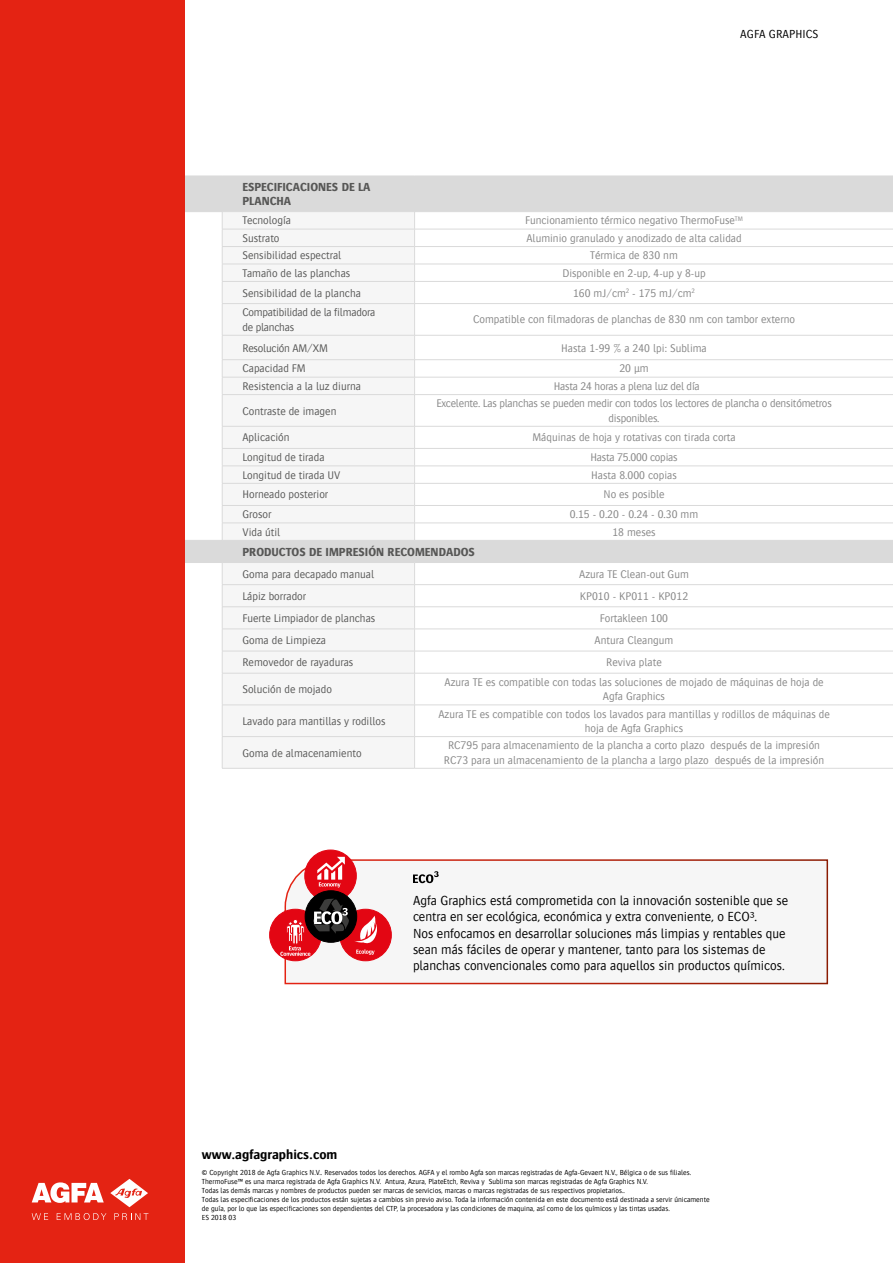
<style>
.page{position:relative;width:893px;height:1263px;background:#fff}
.page>*{position:absolute;margin:0;border:0;box-sizing:border-box;transform-origin:0 0}
.t1{font:300 13.5px/16.2px "Bosis For Agfa";color:#000}
.t2{font:700 13.5px "Bosis For Agfa";color:#000}
.t3{font:700 12px/14.4px "Bosis For Agfa";color:#575756}
.t4{font:300 12px "Bosis For Agfa";color:#000}
.t5{font:300 11.4px/14.2px "Bosis For Agfa";color:#878787;text-align:center}
.t6{font:300 11.4px "Bosis For Agfa";color:#575756}
.t7{font:300 11.4px/14.2px "Bosis For Agfa";letter-spacing:-.02em;color:#878787;text-align:center}
.t8{font:300 11.4px/14.2px "Bosis For Agfa";letter-spacing:-.02em;color:#575756}
.t9{font:300 7.5px/9px "Bosis For Agfa";color:#000}
</style>
<div class="page">
<div style="left:222px;top:395px;width:193px;height:31px;background:#f6f6f6"></div>
<div style="left:223px;top:704px;width:191px;height:64px;background:#f6f6f6"></div>
<svg style="left:415px;top:704px;width:478px;height:64px"></svg>
<svg style="left:185px;top:176px;width:708px;height:218px"></svg>
<hr style="left:839px;top:377px;width:54px;height:1px;background:#dadada">
<hr style="left:222px;top:395px;width:1px;height:31px;background:#dadada">
<hr style="left:414px;top:395px;width:1px;height:31px;background:#dadada">
<hr style="left:222px;top:673px;width:193px;height:1px;background:#dadada">
<hr style="left:222px;top:673px;width:1px;height:32px;background:#dadada">
<hr style="left:415px;top:673px;width:424px;height:1px;background:#dadada">
<hr style="left:414px;top:673px;width:1px;height:32px;background:#dadada">
<hr style="left:839px;top:673px;width:54px;height:1px;background:#dadada">
<hr style="left:222px;top:705px;width:193px;height:1px;background:#dadada">
<hr style="left:222px;top:705px;width:1px;height:31px;background:#dadada">
<hr style="left:415px;top:705px;width:424px;height:1px;background:#dadada">
<hr style="left:414px;top:705px;width:1px;height:31px;background:#dadada">
<hr style="left:839px;top:705px;width:54px;height:1px;background:#dadada">
<hr style="left:222px;top:736px;width:193px;height:1px;background:#dadada">
<hr style="left:222px;top:737px;width:1px;height:31px;background:#dadada">
<hr style="left:415px;top:736px;width:424px;height:1px;background:#dadada">
<hr style="left:414px;top:737px;width:1px;height:31px;background:#dadada">
<hr style="left:839px;top:736px;width:54px;height:1px;background:#dadada">
<hr style="left:222px;top:768px;width:193px;height:1px;background:#dadada">
<hr style="left:415px;top:768px;width:424px;height:1px;background:#dadada">
<hr style="left:839px;top:768px;width:54px;height:1px;background:#dadada">
<hr style="left:222px;top:394px;width:193px;height:1px;background:#dadada">
<hr style="left:415px;top:394px;width:424px;height:1px;background:#dadada">
<hr style="left:839px;top:394px;width:54px;height:1px;background:#dadada">
<svg style="left:185px;top:426px;width:708px;height:247px"></svg>
<hr style="left:183px;top:562px;width:39px;height:1px;background:#dadada">
<hr style="left:222px;top:562px;width:193px;height:1px;background:#dadada">
<hr style="left:415px;top:562px;width:424px;height:1px;background:#dadada">
<hr style="left:839px;top:562px;width:54px;height:1px;background:#dadada">
<div style="left:0;top:0;width:185px;height:1263px;background:#e42313"></div>
<svg style="left:32px;top:1182px;width:72px;height:21px"></svg>
<svg style="left:110px;top:1179px;width:38px;height:28px"></svg>
<svg style="left:32px;top:1213px;width:16px;height:7px"></svg>
<svg style="left:57px;top:1213px;width:49px;height:7px"></svg>
<svg style="left:114px;top:1213px;width:34px;height:7px"></svg>
<div style="left:284px;top:858px;width:545px;height:127px;background:#f6f6f6"></div>
<div style="left:305px;top:850px;width:51px;height:51px;background:#e30613;border-radius:50%"></div>
<div style="left:304px;top:849px;width:53px;height:53px;border:1px solid #e30613;border-radius:50%"></div>
<div style="left:270px;top:909px;width:51px;height:52px;background:#e30613;border-radius:50%"></div>
<div style="left:269px;top:909px;width:53px;height:52px;border:1px solid #e30613;border-radius:50%"></div>
<div style="left:340px;top:909px;width:51px;height:52px;background:#e30613;border-radius:50%"></div>
<div style="left:339px;top:909px;width:53px;height:52px;border:1px solid #e30613;border-radius:50%"></div>
<svg style="left:317px;top:857px;width:28px;height:30px"></svg>
<div style="left:305px;top:891px;width:52px;height:51px;background:#000;border-radius:50%"></div>
<svg style="left:280px;top:898px;width:99px;height:58px"></svg>
<svg style="left:413px;top:871px;width:26px;height:12px"></svg>
<p class="t4" style="left:740px;top:28px;width:80px">AGFA GRAPHICS</p>
<p class="t3" style="left:242px;top:179px;width:130px">ESPECIFICACIONES DE LA<br>PLANCHA</p>
<p class="t6" style="left:242px;top:215px;width:50px">Tecnología</p>
<p class="t5" style="left:525px;top:213px;width:219px">Funcionamiento térmico negativo ThermoFuse<sup>TM</sup></p>
<p class="t6" style="left:242px;top:232px;width:39px">Sustrato</p>
<p class="t5" style="left:526px;top:231px;width:217px">Aluminio granulado y anodizado de alta calidad</p>
<p class="t6" style="left:242px;top:250px;width:100px">Sensibilidad espectral</p>
<p class="t5" style="left:590px;top:248px;width:89px">Térmica de 830 nm</p>
<p class="t6" style="left:242px;top:267px;width:109px">Tamaño de las planchas</p>
<p class="t5" style="left:562px;top:266px;width:145px">Disponible en 2-up, 4-up y 8-up</p>
<p class="t6" style="left:242px;top:287px;width:120px">Sensibilidad de la plancha</p>
<p class="t5" style="left:573px;top:285px;width:124px">160 mJ/cm<sup>2</sup> - 175 mJ/cm<sup>2</sup></p>
<p class="t8" style="left:242px;top:305px;width:134px">Compatibilidad de la filmadora de planchas</p>
<p class="t5" style="left:473px;top:312px;width:323px">Compatible con filmadoras de planchas de 830 nm con tambor externo</p>
<p class="t8" style="left:242px;top:340px;width:87px">Resolución AM/XM</p>
<p class="t5" style="left:561px;top:340px;width:147px">Hasta 1-99 % a 240 lpi: Sublima</p>
<p class="t6" style="left:242px;top:363px;width:65px">Capacidad FM</p>
<p class="t5" style="left:619px;top:361px;width:31px">20 μm</p>
<p class="t6" style="left:242px;top:380px;width:120px">Resistencia a la luz diurna</p>
<p class="t7" style="left:554px;top:379px;width:147px">Hasta 24 horas a plena luz del día</p>
<p class="t6" style="left:242px;top:405px;width:96px">Contraste de imagen</p>
<p class="t7" style="left:436px;top:396px;width:397px">Excelente. Las planchas se pueden medir con todos los lectores de plancha o densitómetros disponibles.</p>
<p class="t6" style="left:242px;top:432px;width:49px">Aplicación</p>
<p class="t5" style="left:532px;top:430px;width:205px">Máquinas de hoja y rotativas con tirada corta</p>
<p class="t6" style="left:242px;top:451px;width:84px">Longitud de tirada</p>
<p class="t7" style="left:590px;top:450px;width:89px">Hasta 75.000 copias</p>
<p class="t6" style="left:242px;top:469px;width:100px">Longitud de tirada UV</p>
<p class="t5" style="left:591px;top:468px;width:87px">Hasta 8.000 copias</p>
<p class="t6" style="left:242px;top:489px;width:87px">Horneado posterior</p>
<p class="t5" style="left:603px;top:487px;width:63px">No es posible</p>
<p class="t6" style="left:242px;top:508px;width:31px">Grosor</p>
<p class="t5" style="left:570px;top:507px;width:130px">0.15 - 0.20 - 0.24 - 0.30 mm</p>
<p class="t6" style="left:242px;top:526px;width:39px">Vida útil</p>
<p class="t5" style="left:612px;top:525px;width:45px">18 meses</p>
<p class="t3" style="left:242px;top:544px;width:234px">PRODUCTOS DE IMPRESIÓN RECOMENDADOS</p>
<p class="t6" style="left:242px;top:568px;width:133px">Goma para decapado manual</p>
<p class="t5" style="left:579px;top:567px;width:111px">Azura TE Clean-out Gum</p>
<p class="t6" style="left:242px;top:590px;width:65px">Lápiz borrador</p>
<p class="t5" style="left:580px;top:589px;width:110px">KP010 - KP011 - KP012</p>
<p class="t6" style="left:242px;top:612px;width:134px">Fuerte Limpiador de planchas</p>
<p class="t5" style="left:600px;top:611px;width:70px">Fortakleen 100</p>
<p class="t6" style="left:242px;top:634px;width:85px">Goma de Limpieza</p>
<p class="t5" style="left:595px;top:633px;width:80px">Antura Cleangum</p>
<p class="t6" style="left:242px;top:656px;width:113px">Removedor de rayaduras</p>
<p class="t5" style="left:606px;top:655px;width:57px">Reviva plate</p>
<p class="t6" style="left:242px;top:683px;width:91px">Solución de mojado</p>
<p class="t5" style="left:444px;top:675px;width:381px">Azura TE es compatible con todas las soluciones de mojado de máquinas de hoja de<br>Agfa Graphics</p>
<p class="t6" style="left:242px;top:715px;width:145px">Lavado para mantillas y rodillos</p>
<p class="t5" style="left:438px;top:707px;width:393px">Azura TE es compatible con todos los lavados para mantillas y rodillos de máquinas de hoja de Agfa Graphics</p>
<p class="t6" style="left:242px;top:747px;width:121px">Goma de almacenamiento</p>
<p class="t5" style="left:444px;top:738px;width:382px">RC795 para almacenamiento de la plancha a corto plazo después de la impresión<br>RC73 para un almacenamiento de la plancha a largo plazo después de la impresión</p>
<p class="t2" style="left:202px;top:1147px;width:137px">www.agfagraphics.com</p>
<p class="t1" style="left:413px;top:892px;width:377px">Agfa Graphics está comprometida con la innovación sostenible que se centra en ser ecológica, económica y extra conveniente, o ECO³.<br>Nos enfocamos en desarrollar soluciones más limpias y rentables que sean más fáciles de operar y mantener, tanto para los sistemas de planchas convencionales como para aquellos sin productos químicos.</p>
<p class="t9" style="left:202px;top:1168px;width:509px">© Copyright 2018 de Agfa Graphics N.V.. Reservados todos los derechos. AGFA y el rombo Agfa son marcas registradas de Agfa-Gevaert N.V., Bélgica o de sus filiales.<br>ThermoFuse™ es una marca registrada de Agfa Graphics N.V. Antura, Azura, PlateEtch, Reviva y Sublima son marcas registradas de Agfa Graphics N.V.<br>Todas las demás marcas y nombres de productos pueden ser marcas de servicios, marcas o marcas registradas de sus respectivos propietarios..<br>Todas las especificaciones de los productos están sujetas a cambios sin previo aviso. Toda la información contenida en este documento está destinada a servir únicamente de guía, por lo que las especificaciones son dependientes del CTP, la procesadora y las condiciones de maquina, así como de los químicos y las tintas usadas.<br>ES 2018 03</p>
</div>
